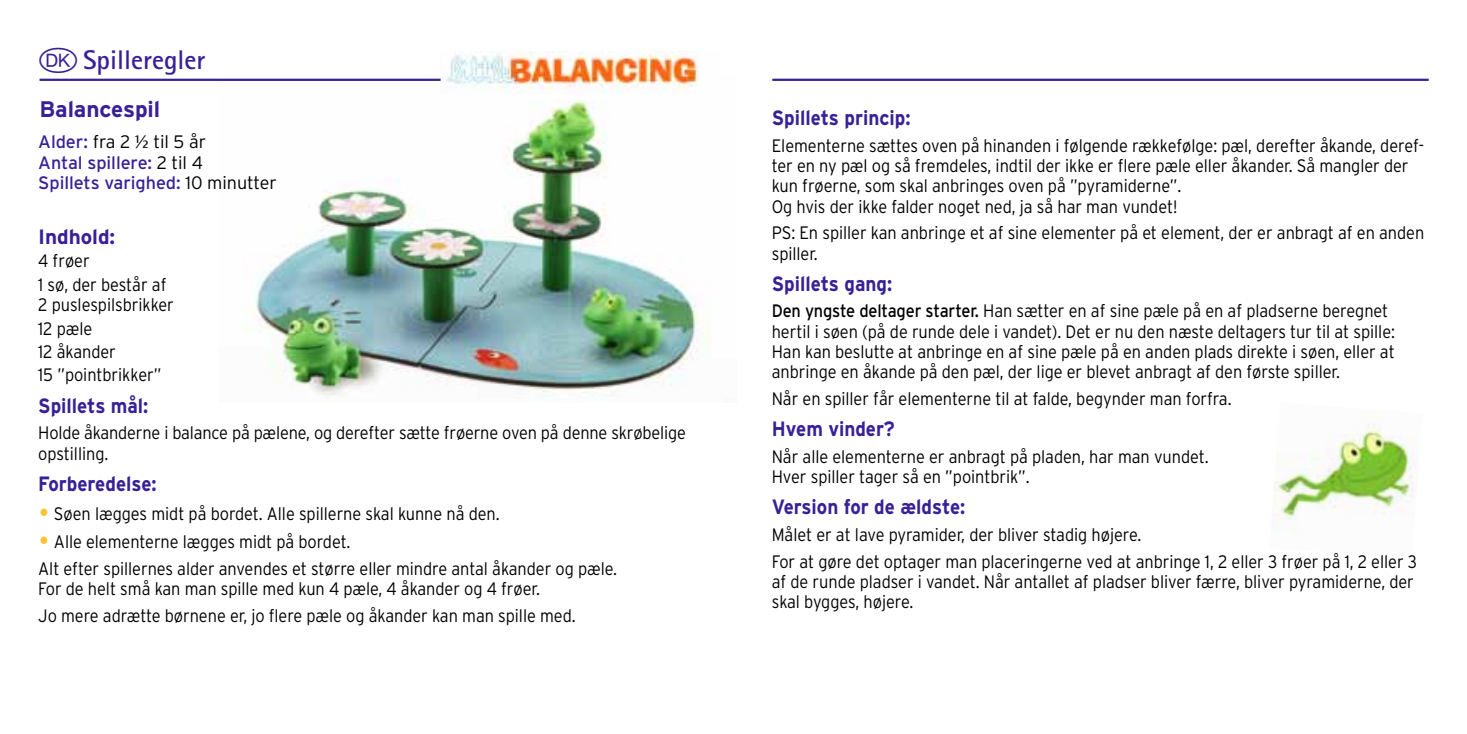
<style>
.page{position:relative;width:1467px;height:734px;background:#fff}
.page>*{position:absolute;margin:0;border:0;box-sizing:border-box;transform-origin:0 0}
.t1{font:700 27px "Agfa Rotis Sans Serif";color:#382197}
.t2{font:700 22.5px "Interstate";letter-spacing:-.005em;color:#382197}
.t3{font:700 20.7px "Interstate";color:#382197;scale:.91 1}
.t4{font:700 20.7px "Interstate";color:#382197}
.t5{font:300 18px/20.2px "Interstate";letter-spacing:-.005em;color:#000;scale:.91 1}
.t6{font:18px/20.2px "Interstate";letter-spacing:-.005em;color:#382197}
.s1{font-weight:300;color:#000}
.s2{font-family:"Lucida Grande";font-size:17.32px;color:#000}
.s3{font-size:34.65px;color:#f9c436}
.s4{font-weight:400}
</style>
<div class="page">
<img style="left:219px;top:78px;width:492px;height:320px">
<img style="left:441px;top:52px;width:270px;height:41px">
<img style="left:1273px;top:414px;width:145px;height:119px">
<hr style="left:40px;top:79px;width:401px;height:2px;background:#382197">
<hr style="left:772px;top:79px;width:657px;height:2px;background:#382197">
<h1 class="t1" style="left:83px;top:43px;width:124px">Spilleregler</h1>
<p class="t2" style="left:40px;top:97px;width:122px">Balancespil</p>
<p class="t6" style="left:38px;top:132px;width:240px">Alder: <span class="s1">fra 2</span> <span class="s2">½</span> <span class="s1">til 5 år<br></span>Antal spillere: <span class="s1">2 til 4<br></span>Spillets varighed: <span class="s1">10 minutter</span></p>
<p class="t4" style="left:38px;top:225px;width:79px">Indhold:</p>
<p class="t5" style="left:38px;top:249px;width:142px;line-height:23.4px">4 frøer<br>1 sø, der består af</p>
<p class="t5" style="left:38px;top:293px;width:151px;line-height:23.4px">2 puslespilsbrikker<br>12 pæle<br>12 åkander<br>15 ”pointbrikker”</p>
<p class="t3" style="left:38px;top:394px;width:123px">Spillets mål:</p>
<p class="t5" style="left:38px;top:422px;width:713px">Holde åkanderne i balance på pælene, og derefter sætte frøerne oven på denne skrøbelige opstilling.</p>
<p class="t3" style="left:38px;top:472px;width:132px">Forberedelse:</p>
<p class="t5" style="left:38px;top:503px;width:509px"><span class="s3">•</span> Søen lægges midt på bordet. Alle spillerne skal kunne nå den.</p>
<p class="t5" style="left:38px;top:528px;width:638px;line-height:26.6px"><span class="s3">•</span> Alle elementerne lægges midt på bordet.<br>Alt efter spillernes alder anvendes et større eller mindre antal åkander og pæle.</p>
<p class="t5" style="left:38px;top:575px;width:592px;line-height:26.6px">For de helt små kan man spille med kun 4 pæle, 4 åkander og 4 frøer.<br>Jo mere adrætte børnene er, jo flere pæle og åkander kan man spille med.</p>
<p class="t3" style="left:772px;top:106px;width:154px">Spillets princip:</p>
<p class="t5" style="left:772px;top:135px;width:718px">Elementerne sættes oven på hinanden i følgende rækkefølge: pæl, derefter åkande, deref&shy;ter en ny pæl og så fremdeles, indtil der ikke er flere pæle eller åkander. Så mangler der kun frøerne, som skal anbringes oven på ”pyramiderne”.<br>Og hvis der ikke falder noget ned, ja så har man vundet!</p>
<p class="t5" style="left:772px;top:223px;width:719px">PS: En spiller kan anbringe et af sine elementer på et element, der er anbragt af en anden spiller.</p>
<p class="t3" style="left:772px;top:272px;width:134px">Spillets gang:</p>
<p class="t5" style="left:772px;top:301px;width:686px"><span class="s4">Den yngste deltager starter.</span> Han sætter en af sine pæle på en af pladserne beregnet hertil i søen (på de runde dele i vandet). Det er nu den næste deltagers tur til at spille:<br>Han kan beslutte at anbringe en af sine pæle på en anden plads direkte i søen, eller at anbringe en åkande på den pæl, der lige er blevet anbragt af den første spiller.</p>
<p class="t5" style="left:772px;top:388px;width:507px">Når en spiller får elementerne til at falde, begynder man forfra.</p>
<p class="t3" style="left:772px;top:417px;width:137px">Hvem vinder?</p>
<p class="t5" style="left:772px;top:446px;width:482px">Når alle elementerne er anbragt på pladen, har man vundet.<br>Hver spiller tager så en ”pointbrik”.</p>
<p class="t3" style="left:772px;top:495px;width:214px">Version for de ældste:</p>
<p class="t5" style="left:772px;top:521px;width:711px;line-height:26.6px">Målet er at lave pyramider, der bliver stadig højere.<br>For at gøre det optager man placeringerne ved at anbringe 1, 2 eller 3 frøer på 1, 2 eller 3</p>
<p class="t5" style="left:772px;top:571px;width:707px">af de runde pladser i vandet. Når antallet af pladser bliver færre, bliver pyramiderne, der skal bygges, højere.</p>
</div>
